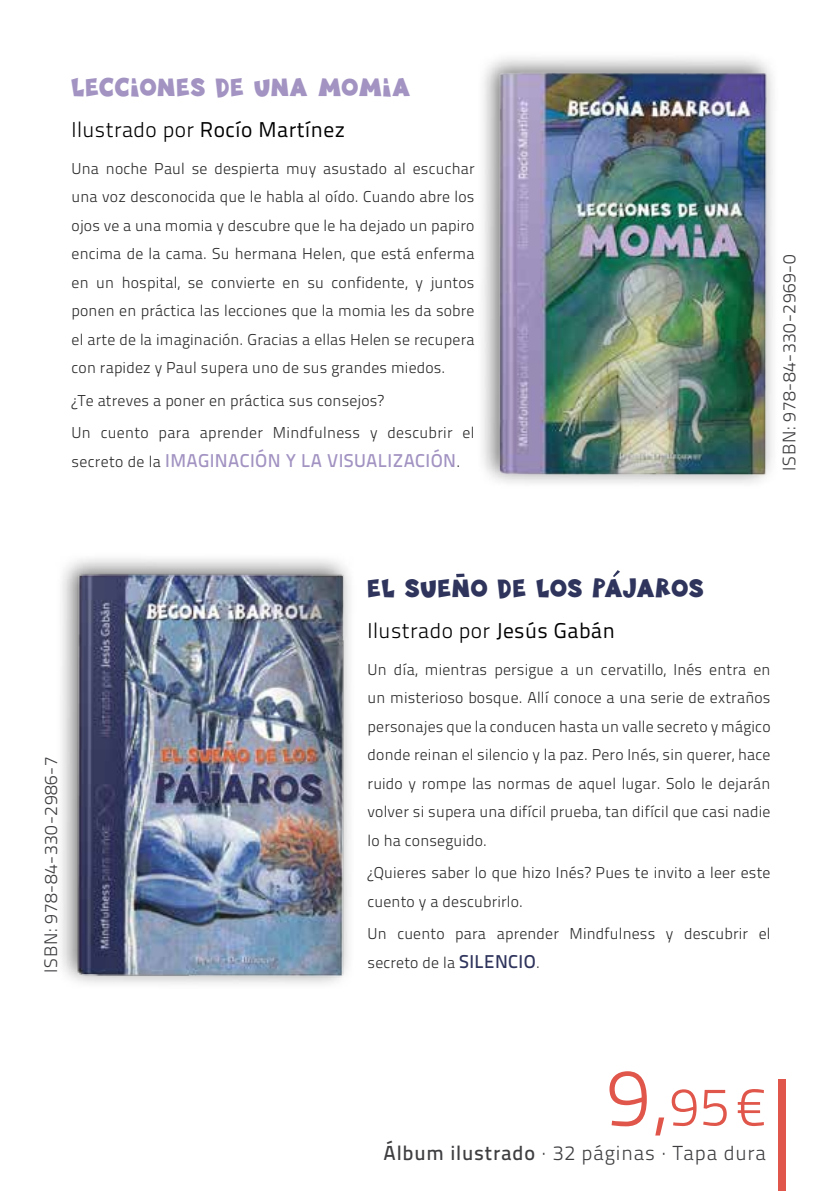
<style>
.page{position:relative;width:840px;height:1191px;background:#fff}
.page>*{position:absolute;margin:0;border:0;box-sizing:border-box;transform-origin:0 0}
.t1{font:54px "Titillium Text 25 L 250 wt";color:#e0564a}
.t2{font:28.4px "Munstar";letter-spacing:.025em;color:#a293c2}
.t3{font:28.4px "Munstar";letter-spacing:.02em;color:#2f345c}
.t4{font:21.4px "Titillium Text 25 L 400 wt";letter-spacing:.02em;color:#000}
.t5{font:21.4px "Titillium Text 25 L 250 wt";letter-spacing:.02em;color:#000}
.t6{font:20.2px "Titillium Text 25 L 250 wt";letter-spacing:.04em;color:#3e3d40}
.t7{font:18.6px "Titillium Text 25 L 600 wt";letter-spacing:.02em;color:#a293c2}
.t8{font:18px "Titillium Text 25 L 250 wt";letter-spacing:.04em;color:#3e3d40}
.t9{font:15.6px/28.4px "Titillium Text 25 L 250 wt";letter-spacing:.01em;color:#282829}
.s1{font-family:"Titillium Text 25 L 250 wt"}
.s2{font-family:"Titillium Text 25 L 250 wt";font-size:15.6px;color:#282829}
.s3{font-family:"Titillium Text 25 L 400 wt"}
.s4{font-family:"Titillium Text 25 L 600 wt";font-size:18.6px;color:#2f345c}
.s5{font-size:81px}
.s6{font-family:"Titillium Text 25 L 600 wt"}
</style>
<div class="page">
<img style="left:482px;top:57px;width:291px;height:426px">
<img style="left:61px;top:558px;width:289px;height:426px">
<svg style="left:456px;top:573px;width:8px;height:4px"></svg>
<div style="left:778px;top:1079px;width:7px;height:112px;background:#e0564a"></div>
<svg style="left:613px;top:570px;width:6px;height:7px"></svg>
<h2 class="t2" style="left:72px;top:72px;width:340px">LECCIONES DE UNA MOMIA</h2>
<h3 class="t4" style="left:72px;top:114px;width:275px"><span class="s1">Ilustrado por</span> Rocío Martínez</h3>
<p class="t9" style="left:72px;top:153px;width:404px;text-align:justify">Una noche Paul se despierta muy asustado al escuchar una voz desconocida que le habla al oído. Cuando abre los ojos ve a una momia y descubre que le ha dejado un papiro encima de la cama. Su hermana Helen, que está enferma en un hospital, se convierte en su confidente, y juntos ponen en práctica las lecciones que la momia les da sobre el arte de la imaginación. Gracias a ellas Helen se recupera con rapidez y Paul supera uno de sus grandes miedos.</p>
<p class="t9" style="left:72px;top:383px;width:404px;line-height:32.6px">¿Te atreves a poner en práctica sus consejos?<br>Un cuento para aprender Mindfulness y descubrir el</p>
<p class="t7" style="left:72px;top:446px;width:390px"><span class="s2">secreto de la</span> IMAGINACIÓN Y LA VISUALIZACIÓN<span class="s2">.</span></p>
<p class="t8" style="left:775px;top:471px;width:218px;rotate:-90deg">ISBN: 978-84-330-2969-0</p>
<p class="t8" style="left:38px;top:972px;width:218px;rotate:-90deg">ISBN: 978-84-330-2986-7</p>
<h2 class="t3" style="left:367px;top:573px;width:338px">EL SUENO DE LOS PAJAROS</h2>
<h3 class="t5" style="left:367px;top:615px;width:248px">Ilustrado por <span class="s3">Jesús Gabán</span></h3>
<p class="t9" style="left:367px;top:654px;width:404px;text-align:justify">Un día, mientras persigue a un cervatillo, Inés entra en un misterioso bosque. Allí conoce a una serie de extraños personajes que la conducen hasta un valle secreto y mágico donde reinan el silencio y la paz. Pero Inés, sin querer, hace ruido y rompe las normas de aquel lugar. Solo le dejarán volver si supera una difícil prueba, tan difícil que casi nadie lo ha conseguido.</p>
<p class="t9" style="left:367px;top:858px;width:404px">¿Quieres saber lo que hizo Inés? Pues te invito a leer este cuento y a descubrirlo.</p>
<p class="t9" style="left:367px;top:919px;width:404px">Un cuento para aprender Mindfulness y descubrir el secreto de la <span class="s4">SILENCIO</span>.</p>
<h1 class="t1" style="left:606px;top:1067px;width:161px"><span class="s5">9,</span>95€</h1>
<p class="t6" style="left:383px;top:1138px;width:384px"><span class="s6">Álbum ilustrado</span> · 32 páginas · Tapa dura</p>
</div>
